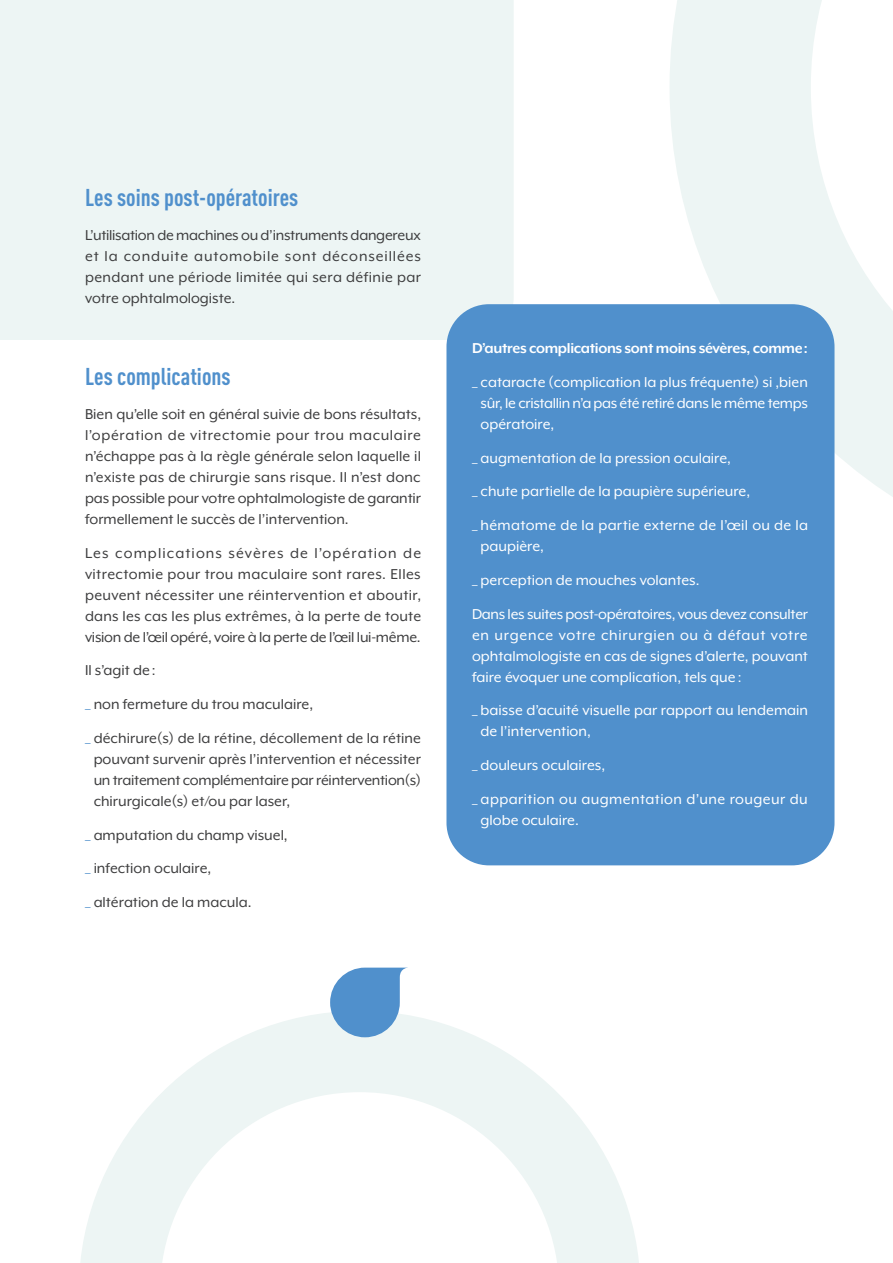
<style>
.page{position:relative;width:893px;height:1263px;background:#fff}
.page>*{position:absolute;margin:0;border:0;box-sizing:border-box;transform-origin:0 0}
.Titre_vert{font:700 condensed 24px "DIN Pro";color:#5090cc}
.Texte{font:16.5px/21px "Mr Eaves XL Mod OT";color:#3e3e3f;text-align:justify}
.Texte-2{font:16.5px/21px "Mr Eaves XL Mod OT";color:#fff;text-align:justify}
.Texte-3{font:16.5px/21px "Mr Eaves XL Mod OT";letter-spacing:.025em;color:#fff}
.Texte-4{font:16.5px/21px "Mr Eaves XL Mod OT";letter-spacing:.02em;color:#fff}
.Texte-5{font:700 16.5px "Mr Eaves XL Mod OT";letter-spacing:-.02em;color:#fff}
.s1{color:#5090cc}
</style>
<div class="page">
<svg style="left:670px;top:0;width:223px;height:575px;fill:#edf5f4"></svg>
<div style="left:0;top:0;width:514px;height:340px;background:#edf5f4"></div>
<div style="left:446px;top:304px;width:388px;height:561px;background:#5090cc;border-radius:43px"></div>
<svg style="left:80px;top:1013px;width:559px;height:250px"></svg>
<svg style="left:330px;top:967px;width:78px;height:70px;background:#79aad7"></svg>
<p class="Titre_vert" style="left:85px;top:179px;width:215px">Les soins post-opératoires</p>
<p class="Texte" style="left:85px;top:224px;width:338px">L’utilisation de machines ou d’instruments dangereux et la conduite automobile sont déconseillées pendant une période limitée qui sera définie par votre ophtalmologiste.</p>
<p class="Titre_vert" style="left:85px;top:358px;width:147px">Les complications</p>
<p class="Texte" style="left:85px;top:403px;width:338px">Bien qu’elle soit en général suivie de bons résultats, l’opération de vitrectomie pour trou maculaire n’échappe pas à la règle générale selon laquelle il n’existe pas de chirurgie sans risque. Il n’est donc pas possible pour votre ophtalmologiste de garantir formellement le succès de l’intervention.</p>
<p class="Texte" style="left:85px;top:542px;width:338px">Les complications sévères de l’opération de vitrectomie pour trou maculaire sont rares. Elles peuvent nécessiter une réintervention et aboutir, dans les cas les plus extrêmes, à la perte de toute vision de l’œil opéré, voire à la perte de l’œil lui-même.</p>
<p class="Texte" style="left:85px;top:660px;width:72px">Il s’agit de :</p>
<p class="Texte" style="left:85px;top:693px;width:230px"><span class="s1">_</span> non fermeture du trou maculaire,</p>
<p class="Texte" style="left:94px;top:727px;width:329px;text-indent:-9px"><span class="s1">_</span> déchirure(s) de la rétine, décollement de la rétine pouvant survenir après l’intervention et nécessiter un traitement complémentaire par réintervention(s) chirurgicale(s) et/ou par laser,</p>
<p class="Texte" style="left:85px;top:824px;width:204px"><span class="s1">_</span> amputation du champ visuel,</p>
<p class="Texte" style="left:85px;top:858px;width:128px"><span class="s1">_</span> infection oculaire,</p>
<p class="Texte" style="left:85px;top:892px;width:168px"><span class="s1">_</span> altération de la macula.</p>
<p class="Texte-5" style="left:472px;top:339px;width:337px">D’autres complications sont moins sévères, comme:</p>
<p class="Texte-2" style="left:481px;top:371px;width:329px;text-indent:-9px">_ cataracte (complication la plus fréquente) si ,bien sûr, le cristallin n’a pas été retiré dans le même temps opératoire,</p>
<p class="Texte-2" style="left:472px;top:447px;width:261px">_ augmentation de la pression oculaire,</p>
<p class="Texte-2" style="left:472px;top:481px;width:280px">_ chute partielle de la paupière supérieure,</p>
<p class="Texte-4" style="left:481px;top:515px;width:329px;text-indent:-9px">_ hématome de la partie externe de l’œil ou de la paupière,</p>
<p class="Texte-2" style="left:472px;top:569px;width:229px">_ perception de mouches volantes.</p>
<p class="Texte-2" style="left:472px;top:603px;width:338px">Dans les suites post-opératoires, vous devez consulter en urgence votre chirurgien ou à défaut votre ophtalmologiste en cas de signes d’alerte, pouvant faire évoquer une complication, tels que :</p>
<p class="Texte-2" style="left:481px;top:700px;width:329px;text-indent:-9px">_ baisse d’acuité visuelle par rapport au lendemain de l’intervention,</p>
<p class="Texte-2" style="left:472px;top:755px;width:135px">_ douleurs oculaires,</p>
<p class="Texte-3" style="left:481px;top:788px;width:329px;text-indent:-9px">_ apparition ou augmentation d’une rougeur du globe oculaire.</p>
</div>
